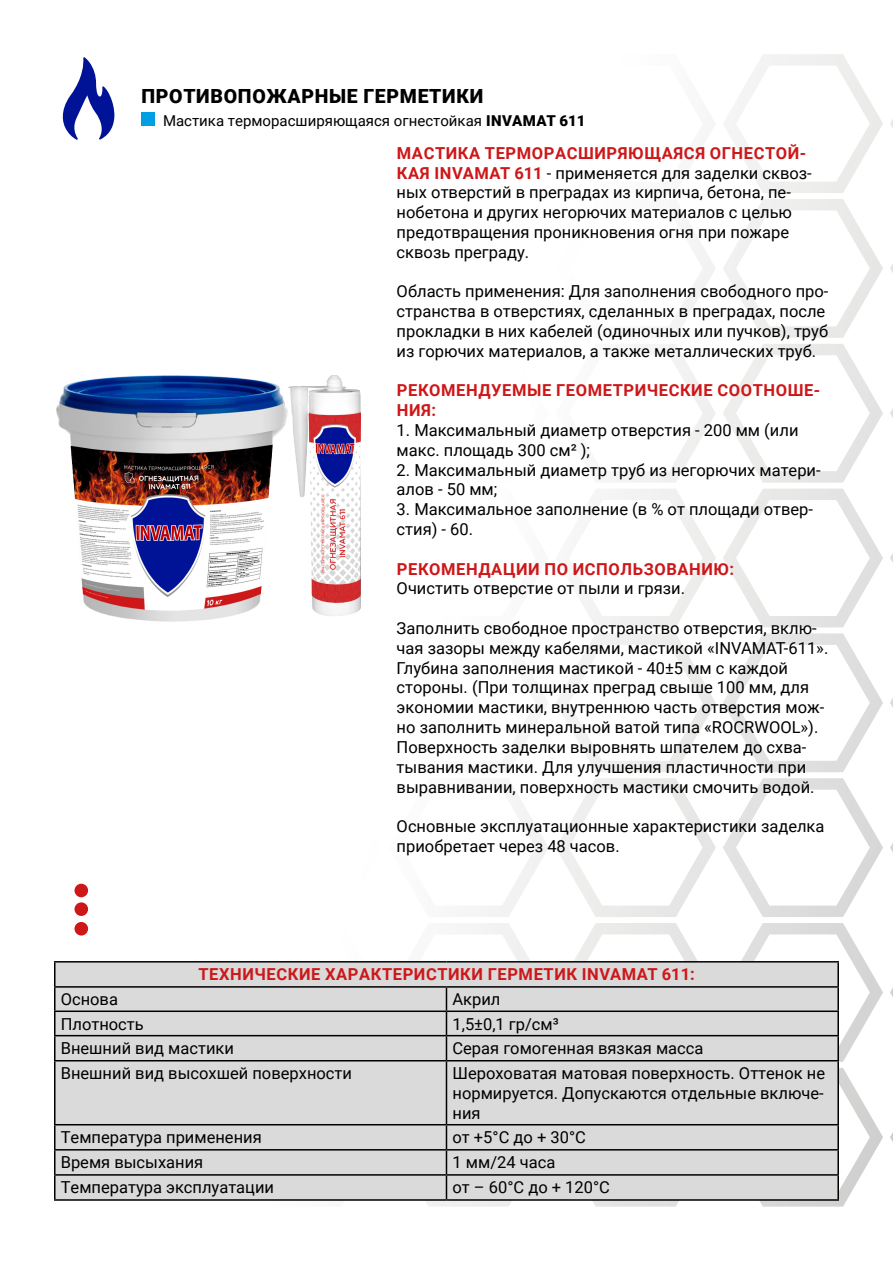
<style>
.page{position:relative;width:893px;height:1263px;background:#fff}
.page>*{position:absolute;margin:0;border:0;box-sizing:border-box;transform-origin:0 0}
.t1{font:900 19.5px "Roboto";letter-spacing:.035em;color:#000}
.t2{font:16.5px/19.8px "Roboto";color:#000}
.t3{font:700 16.5px/19.8px "Roboto";letter-spacing:.035em;color:#cd1719}
.t4{font:15px "Roboto";color:#000}
.s1{font-weight:900}
.s2{font-weight:700;color:#cd1719}
</style>
<div class="page">
<svg style="left:890px;top:119px;width:3px;height:9px"></svg>
<svg style="left:890px;top:264px;width:3px;height:9px"></svg>
<svg style="left:890px;top:409px;width:3px;height:9px"></svg>
<svg style="left:890px;top:553px;width:3px;height:10px"></svg>
<svg style="left:890px;top:698px;width:3px;height:10px"></svg>
<svg style="left:890px;top:843px;width:3px;height:9px"></svg>
<svg style="left:890px;top:988px;width:3px;height:9px"></svg>
<svg style="left:890px;top:1132px;width:3px;height:10px"></svg>
<svg style="left:729px;top:54px;width:154px;height:139px"></svg>
<svg style="left:723px;top:199px;width:160px;height:139px"></svg>
<svg style="left:723px;top:344px;width:160px;height:139px"></svg>
<svg style="left:723px;top:489px;width:160px;height:138px"></svg>
<svg style="left:723px;top:633px;width:160px;height:139px"></svg>
<svg style="left:723px;top:778px;width:160px;height:139px"></svg>
<svg style="left:741px;top:923px;width:142px;height:139px"></svg>
<svg style="left:760px;top:1068px;width:123px;height:138px"></svg>
<svg style="left:664px;top:236px;width:51px;height:102px"></svg>
<svg style="left:618px;top:344px;width:98px;height:139px"></svg>
<svg style="left:580px;top:489px;width:136px;height:138px"></svg>
<svg style="left:556px;top:633px;width:160px;height:139px"></svg>
<svg style="left:556px;top:778px;width:160px;height:139px"></svg>
<svg style="left:574px;top:923px;width:124px;height:38px"></svg>
<svg style="left:593px;top:1201px;width:86px;height:5px"></svg>
<svg style="left:479px;top:795px;width:69px;height:122px"></svg>
<svg style="left:62px;top:57px;width:93px;height:83px"></svg>
<div style="left:141px;top:113px;width:13px;height:13px;background:#009fe3"></div>
<div style="left:56px;top:962px;width:781px;height:237px;background:#dadada"></div>
<hr style="left:54px;top:961px;width:392px;height:1px;background:#000">
<hr style="left:54px;top:962px;width:2px;height:24px;background:#000">
<hr style="left:446px;top:961px;width:393px;height:1px;background:#000">
<hr style="left:837px;top:962px;width:2px;height:24px;background:#000">
<hr style="left:54px;top:986px;width:392px;height:2px;background:#000">
<hr style="left:54px;top:988px;width:2px;height:22px;background:#000">
<hr style="left:446px;top:986px;width:393px;height:2px;background:#000">
<hr style="left:837px;top:988px;width:2px;height:22px;background:#000">
<hr style="left:54px;top:1010px;width:392px;height:2px;background:#000">
<hr style="left:54px;top:1012px;width:2px;height:23px;background:#000">
<hr style="left:446px;top:1010px;width:393px;height:2px;background:#000">
<hr style="left:837px;top:1012px;width:2px;height:23px;background:#000">
<hr style="left:54px;top:1035px;width:392px;height:1px;background:#000">
<hr style="left:54px;top:1036px;width:2px;height:24px;background:#000">
<hr style="left:446px;top:1035px;width:393px;height:1px;background:#000">
<svg style="left:388px;top:923px;width:161px;height:139px"></svg>
<hr style="left:837px;top:1036px;width:2px;height:24px;background:#000">
<hr style="left:54px;top:1060px;width:392px;height:1px;background:#000">
<hr style="left:54px;top:1061px;width:2px;height:63px;background:#000">
<hr style="left:446px;top:1060px;width:393px;height:1px;background:#000">
<hr style="left:446px;top:1061px;width:1px;height:63px;background:#000">
<hr style="left:837px;top:1061px;width:2px;height:63px;background:#000">
<hr style="left:54px;top:1124px;width:392px;height:1px;background:#000">
<hr style="left:54px;top:1125px;width:2px;height:24px;background:#000">
<hr style="left:446px;top:1124px;width:393px;height:1px;background:#000">
<hr style="left:837px;top:1125px;width:2px;height:24px;background:#000">
<hr style="left:54px;top:1149px;width:392px;height:1px;background:#000">
<hr style="left:54px;top:1150px;width:2px;height:24px;background:#000">
<hr style="left:446px;top:1149px;width:393px;height:1px;background:#000">
<hr style="left:837px;top:1150px;width:2px;height:24px;background:#000">
<hr style="left:54px;top:1174px;width:392px;height:2px;background:#000">
<hr style="left:54px;top:1176px;width:2px;height:23px;background:#000">
<hr style="left:446px;top:1174px;width:393px;height:2px;background:#000">
<svg style="left:388px;top:1068px;width:161px;height:138px;background:#d2d2d2"></svg>
<hr style="left:837px;top:1176px;width:2px;height:23px;background:#000">
<hr style="left:54px;top:1199px;width:392px;height:2px;background:#000">
<hr style="left:446px;top:1199px;width:393px;height:2px;background:#000">
<div style="left:74px;top:884px;width:14px;height:13px;background:#cd1719;border-radius:50%"></div>
<div style="left:74px;top:902px;width:14px;height:14px;background:#cd1719;border-radius:50%"></div>
<div style="left:74px;top:922px;width:14px;height:13px;background:#cd1719;border-radius:50%"></div>
<img style="left:56px;top:375px;width:222px;height:247px">
<img style="left:278px;top:375px;width:83px;height:241px">
<p class="t1" style="left:141px;top:82px;width:343px">ПРОТИВОПОЖАРНЫЕ ГЕРМЕТИКИ</p>
<p class="t4" style="left:163px;top:110px;width:424px">Мастика терморасширяющаяся огнестойкая <span class="s1">INVAMAT 611</span></p>
<p class="t2" style="left:397px;top:142px;width:417px"><span class="s2">МАСТИКА ТЕРМОРАСШИРЯЮЩАЯСЯ ОГНЕСТОЙ-КАЯ INVAMAT 611</span> - применяется для заделки сквоз&shy;ных отверстий в преградах из кирпича, бетона, пе&shy;нобетона и других негорючих материалов с целью предотвращения проникновения огня при пожаре сквозь преграду.</p>
<p class="t2" style="left:397px;top:281px;width:433px">Область применения: Для заполнения свободного про&shy;странства в отверстиях, сделанных в преградах, после прокладки в них кабелей (одиночных или пучков), труб из горючих материалов, а также металлических труб.</p>
<p class="t3" style="left:397px;top:380px;width:425px">РЕКОМЕНДУЕМЫЕ ГЕОМЕТРИЧЕСКИЕ СООТНОШЕ-<br>НИЯ:</p>
<p class="t2" style="left:397px;top:420px;width:403px">1. Максимальный диаметр отверстия - 200 мм (или макс. площадь 300 см² );</p>
<p class="t2" style="left:397px;top:459px;width:425px">2. Максимальный диаметр труб из негорючих матери&shy;алов - 50 мм;</p>
<p class="t2" style="left:397px;top:499px;width:418px">3. Максимальное заполнение (в % от площади отвер&shy;стия) - 60.</p>
<p class="t2" style="left:397px;top:558px;width:339px"><span class="s2">РЕКОМЕНДАЦИИ ПО ИСПОЛЬЗОВАНИЮ:<br></span>Очистить отверстие от пыли и грязи.</p>
<p class="t2" style="left:397px;top:618px;width:433px">Заполнить свободное пространство отверстия, вклю&shy;чая зазоры между кабелями, мастикой «INVAMAT-611».<br>Глубина заполнения мастикой - 40±5 мм с каждой стороны. (При толщинах преград свыше 100 мм, для экономии мастики, внутреннюю часть отверстия мож&shy;но заполнить минеральной ватой типа «ROCRWOOL»).<br>Поверхность заделки выровнять шпателем до схва&shy;тывания мастики. Для улучшения пластичности при выравнивании, поверхность мастики смочить водой.</p>
<p class="t2" style="left:397px;top:816px;width:429px">Основные эксплуатационные характеристики заделка приобретает через 48 часов.</p>
<p class="t3" style="left:198px;top:964px;width:498px">ТЕХНИЧЕСКИЕ ХАРАКТЕРИСТИКИ ГЕРМЕТИК INVAMAT 611:</p>
<p class="t2" style="left:61px;top:989px;width:59px">Основа</p>
<p class="t2" style="left:452px;top:989px;width:49px">Акрил</p>
<p class="t2" style="left:61px;top:1013px;width:85px">Плотность</p>
<p class="t2" style="left:452px;top:1013px;width:108px">1,5±0,1 гр/см³</p>
<p class="t2" style="left:61px;top:1038px;width:175px">Внешний вид мастики</p>
<p class="t2" style="left:452px;top:1038px;width:253px">Серая гомогенная вязкая масса</p>
<p class="t2" style="left:61px;top:1063px;width:293px">Внешний вид высохшей поверхности</p>
<p class="t2" style="left:452px;top:1063px;width:374px;text-align:justify">Шероховатая матовая поверхность. Оттенок не нормируется. Допускаются отдельные включе&shy;ния</p>
<p class="t2" style="left:61px;top:1127px;width:203px">Температура применения</p>
<p class="t2" style="left:452px;top:1127px;width:135px">от +5°С до + 30°С</p>
<p class="t2" style="left:61px;top:1152px;width:144px">Время высыхания</p>
<p class="t2" style="left:452px;top:1152px;width:104px">1 мм/24 часа</p>
<p class="t2" style="left:61px;top:1177px;width:215px">Температура эксплуатации</p>
<p class="t2" style="left:452px;top:1177px;width:159px">от – 60°С до + 120°С</p>
</div>
